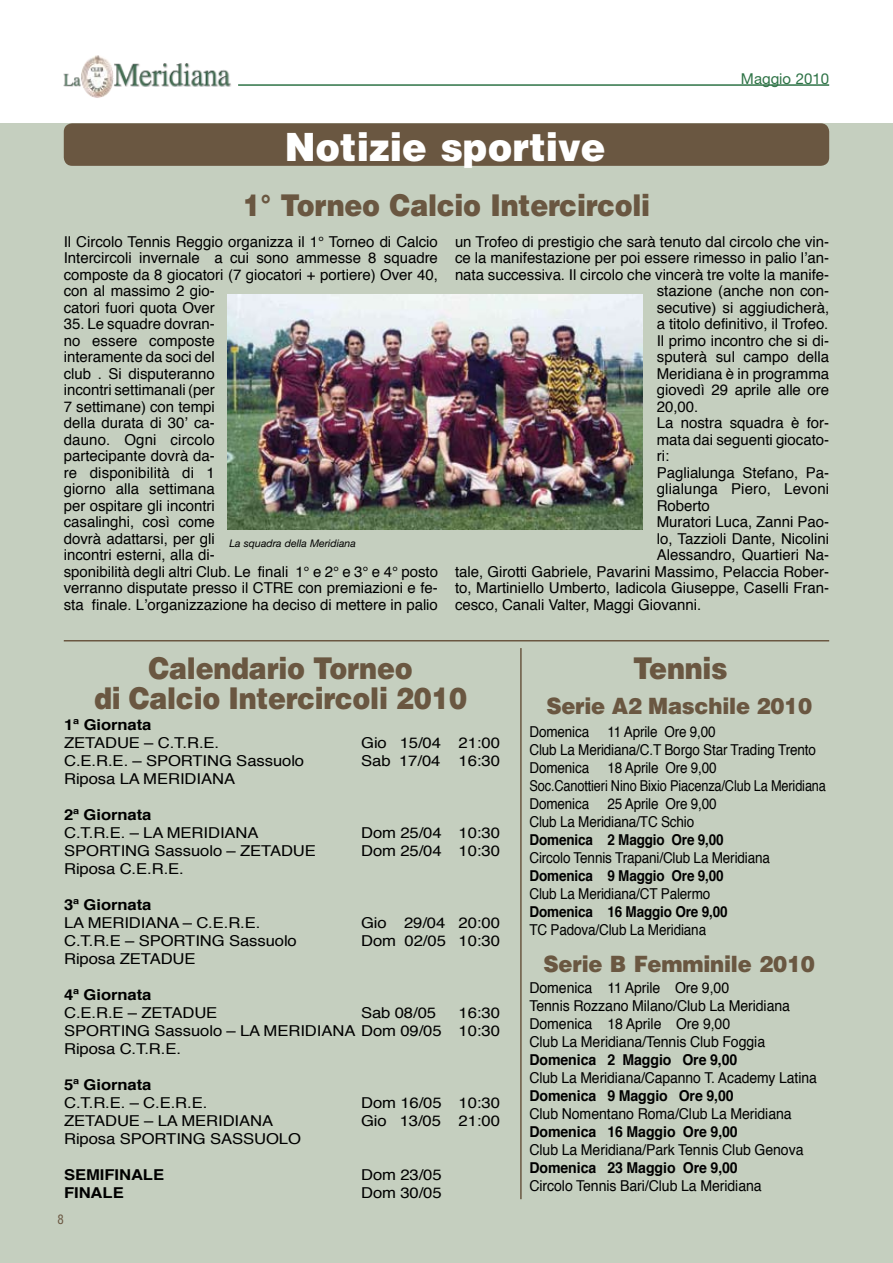
<style>
.page{position:relative;width:893px;height:1263px;background:#fff}
.page>*{position:absolute;margin:0;border:0;box-sizing:border-box;transform-origin:0 0}
.t1{font:900 39px "Helvetica";color:#fff;scale:.95 1}
.t2{font:900 30px/30px "Helvetica";letter-spacing:-.01em;color:#6a5741;text-align:center;scale:.9 1}
.t3{font:900 22.5px "Helvetica";letter-spacing:-.01em;color:#6a5741;scale:.94 1}
.t4{font:15px/16.5px "Helvetica";color:#000}
.t5{font:15px/18px "Helvetica";color:#000;text-align:justify;scale:1.11 1}
.t6{font:15px/18px "Helvetica";color:#000;scale:.9 1}
.t7{font:15px/18px "Helvetica";color:#000;scale:.94 1}
.t8{font:700 15px "Helvetica";letter-spacing:-.005em;color:#000;scale:.94 1}
.t9{font:700 15px "Helvetica";letter-spacing:-.005em;color:#000;scale:.9 1}
.t10{font:700 15px "Helvetica";letter-spacing:-.005em;color:#000;scale:1.11 1}
.t11{font:15px "Helvetica";color:#000;scale:.93 1}
.t12{font:15px "Helvetica Neue";color:#2e7346}
.t13{font:condensed 12.75px "Helvetica";color:#6a5741}
.t14{font:italic 10.5px "Helvetica Neue";color:#000}
</style>
<div class="page">
<div style="left:0;top:123px;width:892px;height:1140px;background:#c5cfbf"></div>
<div style="left:64px;top:123px;width:765px;height:43px;background:#6a5741;border-radius:9px"></div>
<img style="left:114px;top:63px;width:117px;height:24px">
<img style="left:63px;top:73px;width:18px;height:14px">
<img style="left:81px;top:55px;width:33px;height:43px">
<hr style="left:238px;top:84px;width:591px;height:2px;background:#2e7346">
<hr style="left:64px;top:640px;width:765px;height:1px;background:#6a5741">
<hr style="left:520px;top:648px;width:2px;height:551px;background:#6a5741">
<img style="left:228px;top:294px;width:414px;height:235px">
<h1 class="t1" style="left:285px;top:122px;width:339px">Notizie sportive</h1>
<p class="t12" style="left:741px;top:70px;width:90px">Maggio 2010</p>
<h2 class="t2" style="left:243px;top:189px;width:454px">1° Torneo Calcio Intercircoli</h2>
<p class="t4" style="left:64px;top:233px;width:376px">Il Circolo Tennis Reggio organizza il 1° Torneo di Calcio Intercircoli invernale a cui sono ammesse 8 squadre composte da 8 giocatori (7 giocatori + portiere) Over 40, con al massimo 2 gio-<br>catori fuori quota Over</p>
<p class="t4" style="left:64px;top:315px;width:376px">35. Le squadre dovran-<br>no essere composte<br>interamente da soci del<br>club . Si disputeranno<br>incontri settimanali (per<br>7 settimane) con tempi<br>della durata di 30’ ca-<br>dauno. Ogni circolo<br>partecipante dovrà da-<br>re disponibilità di 1<br>giorno alla settimana<br>per ospitare gli incontri<br>casalinghi, così come<br>dovrà adattarsi, per gli<br>incontri esterni, alla di-<br>sponibilità degli altri Club. Le finali 1° e 2° e 3° e 4° posto verranno disputate presso il CTRE con premiazioni e fe&shy;sta finale. L’organizzazione ha deciso di mettere in palio</p>
<p class="t4" style="left:455px;top:233px;width:376px">un Trofeo di prestigio che sarà tenuto dal circolo che vin-</p>
<p class="t4" style="left:455px;top:249px;width:376px">ce la manifestazione per poi essere rimesso in palio l’an-</p>
<p class="t4" style="left:455px;top:266px;width:376px">nata successiva. Il circolo che vincerà tre volte la manife-</p>
<p class="t4" style="left:657px;top:282px;width:174px">stazione (anche non con-</p>
<p class="t4" style="left:657px;top:299px;width:174px">secutive) si aggiudicherà,</p>
<p class="t4" style="left:657px;top:315px;width:173px">a titolo definitivo, il Trofeo.</p>
<p class="t4" style="left:657px;top:332px;width:174px">Il primo incontro che si di-</p>
<p class="t4" style="left:657px;top:348px;width:174px">sputerà sul campo della</p>
<p class="t4" style="left:657px;top:365px;width:174px">Meridiana è in programma</p>
<p class="t4" style="left:657px;top:381px;width:174px">giovedì 29 aprile alle ore</p>
<p class="t4" style="left:657px;top:398px;width:43px">20,00.</p>
<p class="t4" style="left:657px;top:414px;width:174px">La nostra squadra è for-</p>
<p class="t4" style="left:657px;top:431px;width:174px">mata dai seguenti giocato-</p>
<p class="t4" style="left:657px;top:447px;width:14px">ri:</p>
<p class="t4" style="left:657px;top:464px;width:174px">Paglialunga Stefano, Pa-</p>
<p class="t4" style="left:657px;top:480px;width:174px">glialunga Piero, Levoni</p>
<p class="t4" style="left:657px;top:497px;width:55px">Roberto</p>
<p class="t4" style="left:657px;top:513px;width:174px">Muratori Luca, Zanni Pao-</p>
<p class="t4" style="left:657px;top:530px;width:174px">lo, Tazzioli Dante, Nicolini</p>
<p class="t4" style="left:657px;top:546px;width:174px">Alessandro, Quartieri Na-</p>
<p class="t4" style="left:455px;top:563px;width:376px">tale, Girotti Gabriele, Pavarini Massimo, Pelaccia Rober-</p>
<p class="t4" style="left:455px;top:579px;width:376px">to, Martiniello Umberto, Iadicola Giuseppe, Caselli Fran-</p>
<p class="t4" style="left:455px;top:596px;width:248px">cesco, Canali Valter, Maggi Giovanni.</p>
<p class="t14" style="left:229px;top:537px;width:128px">La squadra della Meridiana</p>
<h2 class="t2" style="left:94px;top:652px;width:416px">Calendario Torneo<br>di Calcio Intercircoli 2010</h2>
<p class="t10" style="left:64px;top:711px;width:80px">1ª Giornata</p>
<p class="t5" style="left:64px;top:733px;width:141px">ZETADUE – C.T.R.E.</p>
<p class="t5" style="left:361px;top:733px;width:127px">Gio 15/04 21:00</p>
<p class="t5" style="left:64px;top:751px;width:218px">C.E.R.E. – SPORTING Sassuolo</p>
<p class="t5" style="left:361px;top:751px;width:127px">Sab 17/04 16:30</p>
<p class="t5" style="left:64px;top:769px;width:156px">Riposa LA MERIDIANA</p>
<p class="t10" style="left:64px;top:801px;width:80px">2ª Giornata</p>
<p class="t5" style="left:64px;top:823px;width:177px">C.T.R.E. – LA MERIDIANA</p>
<p class="t5" style="left:361px;top:823px;width:127px">Dom 25/04 10:30</p>
<p class="t5" style="left:64px;top:841px;width:228px">SPORTING Sassuolo – ZETADUE</p>
<p class="t5" style="left:361px;top:841px;width:127px">Dom 25/04 10:30</p>
<p class="t5" style="left:64px;top:859px;width:109px">Riposa C.E.R.E.</p>
<p class="t10" style="left:64px;top:891px;width:80px">3ª Giornata</p>
<p class="t5" style="left:64px;top:913px;width:178px">LA MERIDIANA – C.E.R.E.</p>
<p class="t5" style="left:361px;top:913px;width:127px">Gio 29/04 20:00</p>
<p class="t5" style="left:64px;top:931px;width:211px">C.T.R.E – SPORTING Sassuolo</p>
<p class="t5" style="left:361px;top:931px;width:127px">Dom 02/05 10:30</p>
<p class="t5" style="left:64px;top:949px;width:120px">Riposa ZETADUE</p>
<p class="t10" style="left:64px;top:981px;width:80px">4ª Giornata</p>
<p class="t5" style="left:64px;top:1003px;width:140px">C.E.R.E – ZETADUE</p>
<p class="t5" style="left:361px;top:1003px;width:69px">Sab 08/05</p>
<p class="t5" style="left:64px;top:1003px;width:394px;text-indent:395px">16:30<br>SPORTING Sassuolo – LA MERIDIANA Dom 09/05 10:30<br>Riposa C.T.R.E.</p>
<p class="t10" style="left:64px;top:1071px;width:80px">5ª Giornata</p>
<p class="t5" style="left:64px;top:1093px;width:131px">C.T.R.E. – C.E.R.E.</p>
<p class="t5" style="left:361px;top:1093px;width:127px">Dom 16/05 10:30</p>
<p class="t5" style="left:64px;top:1111px;width:190px">ZETADUE – LA MERIDIANA</p>
<p class="t5" style="left:361px;top:1111px;width:127px">Gio 13/05 21:00</p>
<p class="t5" style="left:64px;top:1129px;width:215px">Riposa SPORTING SASSUOLO</p>
<p class="t10" style="left:64px;top:1161px;width:92px">SEMIFINALE</p>
<p class="t5" style="left:361px;top:1165px;width:74px">Dom 23/05</p>
<p class="t10" style="left:64px;top:1179px;width:55px">FINALE</p>
<p class="t5" style="left:361px;top:1183px;width:74px">Dom 30/05</p>
<p class="t13" style="left:57px;top:1211px;width:8px">8</p>
<h2 class="t2" style="left:633px;top:652px;width:107px">Tennis</h2>
<h3 class="t3" style="left:546px;top:691px;width:284px">Serie A2 Maschile 2010</h3>
<p class="t6" style="left:529px;top:722px;width:331px">Domenica 11 Aprile Ore 9,00<br>Club La Meridiana/C.T Borgo Star Trading Trento Domenica 18 Aprile Ore 9,00<br>Soc.Canottieri Nino Bixio Piacenza/Club La Meridiana Domenica 25 Aprile Ore 9,00<br>Club La Meridiana/TC Schio</p>
<p class="t9" style="left:529px;top:826px;width:217px">Domenica 2 Maggio Ore 9,00</p>
<p class="t6" style="left:529px;top:848px;width:269px">Circolo Tennis Trapani/Club La Meridiana</p>
<p class="t9" style="left:529px;top:862px;width:217px">Domenica 9 Maggio Ore 9,00</p>
<p class="t6" style="left:529px;top:884px;width:202px">Club La Meridiana/CT Palermo</p>
<p class="t9" style="left:529px;top:898px;width:222px">Domenica 16 Maggio Ore 9,00</p>
<p class="t6" style="left:529px;top:920px;width:198px">TC Padova/Club La Meridiana</p>
<h3 class="t3" style="left:544px;top:949px;width:290px">Serie B Femminile 2010</h3>
<p class="t7" style="left:529px;top:979px;width:279px">Domenica 11 Aprile Ore 9,00<br>Tennis Rozzano Milano/Club La Meridiana Domenica 18 Aprile Ore 9,00<br>Club La Meridiana/Tennis Club Foggia</p>
<p class="t8" style="left:529px;top:1046px;width:223px">Domenica 2 Maggio Ore 9,00</p>
<p class="t11" style="left:529px;top:1065px;width:311px">Club La Meridiana/Capanno T. Academy Latina</p>
<p class="t8" style="left:529px;top:1082px;width:219px">Domenica 9 Maggio Ore 9,00</p>
<p class="t7" style="left:529px;top:1105px;width:281px">Club Nomentano Roma/Club La Meridiana</p>
<p class="t8" style="left:529px;top:1118px;width:223px">Domenica 16 Maggio Ore 9,00</p>
<p class="t7" style="left:529px;top:1141px;width:293px">Club La Meridiana/Park Tennis Club Genova</p>
<p class="t8" style="left:529px;top:1154px;width:223px">Domenica 23 Maggio Ore 9,00</p>
<p class="t7" style="left:529px;top:1177px;width:249px">Circolo Tennis Bari/Club La Meridiana</p>
</div>
